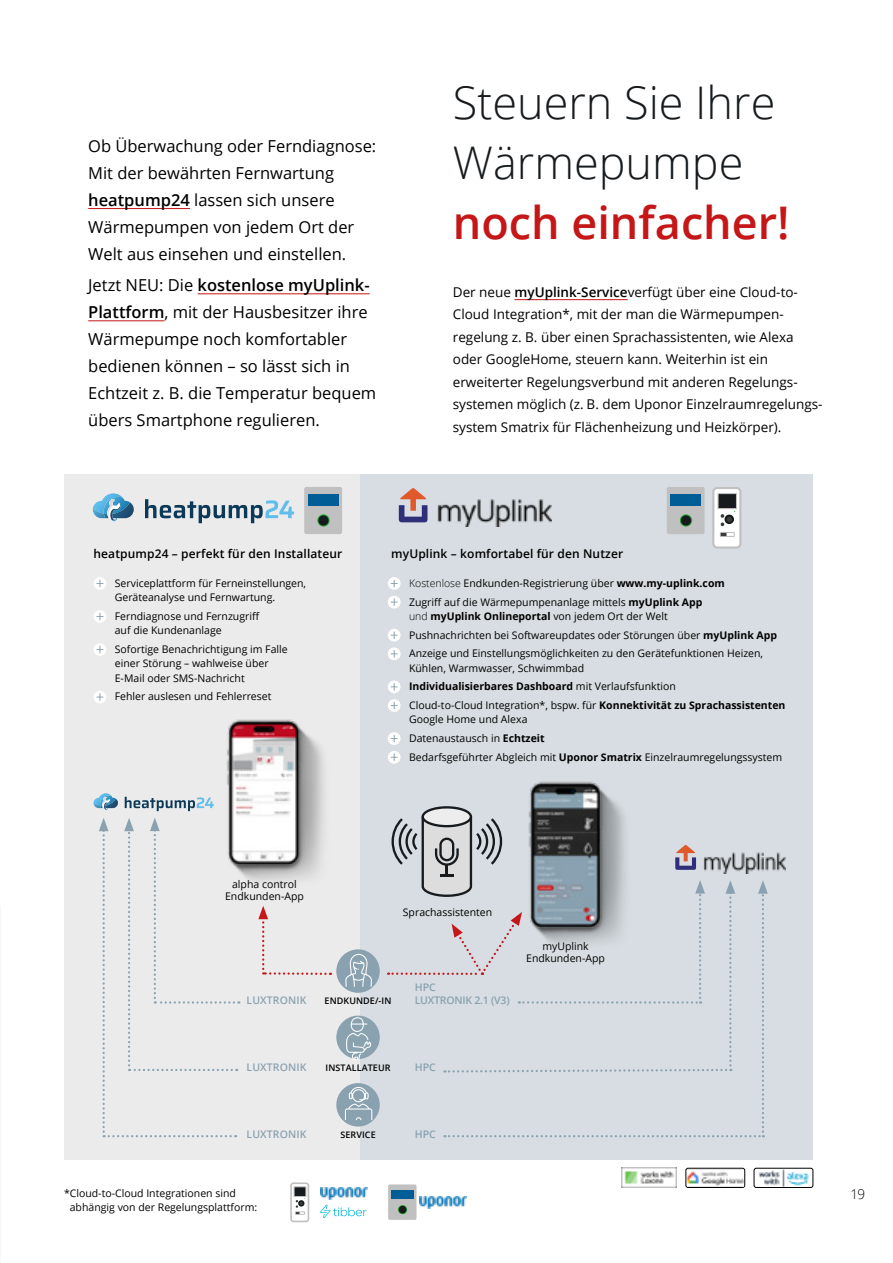
<style>
.page{position:relative;width:893px;height:1263px;background:#fff}
.page>*{position:absolute;margin:0;border:0;box-sizing:border-box;transform-origin:0 0}
.t1{font:300 45px/60px "Open Sans";color:#171b1e}
.t2{font:600 45px "Open Sans";color:#c51718}
.t3{font:16.5px/27px "Open Sans";color:#000}
.t4{font:13.5px/22.5px "Open Sans";color:#000}
.t5{font:300 13.5px "Open Sans";color:#000}
.t6{font:600 12px "Open Sans";letter-spacing:.01em;color:#000}
.t7{font:10.5px/18.6px "Open Sans";color:#000}
.t8{font:600 10.5px "Open Sans";letter-spacing:.01em;color:#8aa2b0}
.t9{font:600 10.5px/12.6px "Open Sans";letter-spacing:-.02em;color:#8aa2b0}
.t10{font:600 9px "Open Sans";letter-spacing:.01em;color:#000}
.s1{font-weight:600}
.s2{font-weight:300}
.s3{font-weight:700}
</style>
<div class="page">
<div style="left:340px;top:474px;width:473px;height:685px;background:#d7dde2"></div>
<div style="left:64px;top:474px;width:295px;height:685px;background:#ecebec"></div>
<svg style="left:712px;top:487px;width:30px;height:62px;background:#c2c3c4"></svg>
<img style="left:124px;top:502px;width:10px;height:17px">
<svg style="left:93px;top:493px;width:31px;height:28px"></svg>
<svg style="left:145px;top:499px;width:149px;height:24px"></svg>
<div style="left:336px;top:1015px;width:44px;height:44px;background:#8aa2b0;border-radius:50%"></div>
<svg style="left:346px;top:1017px;width:26px;height:43px"></svg>
<div style="left:336px;top:949px;width:44px;height:44px;background:#8aa2b0;border-radius:50%"></div>
<svg style="left:345px;top:954px;width:27px;height:33px"></svg>
<div style="left:336px;top:1083px;width:44px;height:43px;background:#8aa2b0;border-radius:50%"></div>
<svg style="left:345px;top:1087px;width:27px;height:33px"></svg>
<img style="left:227px;top:719px;width:97px;height:163px">
<img style="left:530px;top:781px;width:88px;height:25px">
<svg style="left:258px;top:906px;width:73px;height:69px"></svg>
<svg style="left:99px;top:818px;width:140px;height:319px"></svg>
<div style="left:685px;top:1168px;width:60px;height:20px;border:1px solid #000;border-radius:2px"></div>
<img style="left:687px;top:1169px;width:56px;height:17px">
<div style="left:754px;top:1168px;width:59px;height:20px;border:1px solid #000;border-radius:2px"></div>
<img style="left:757px;top:1169px;width:52px;height:17px">
<svg style="left:94px;top:793px;width:24px;height:17px"></svg>
<svg style="left:125px;top:797px;width:89px;height:14px"></svg>
<div style="left:94px;top:577px;width:12px;height:13px;background:#fff;border-radius:50%"></div>
<svg style="left:97px;top:580px;width:6px;height:7px"></svg>
<div style="left:94px;top:610px;width:12px;height:13px;background:#fff;border-radius:50%"></div>
<svg style="left:97px;top:613px;width:6px;height:7px"></svg>
<div style="left:94px;top:643px;width:12px;height:13px;background:#fff;border-radius:50%"></div>
<svg style="left:97px;top:646px;width:6px;height:7px"></svg>
<div style="left:94px;top:691px;width:12px;height:12px;background:#fff;border-radius:50%"></div>
<svg style="left:97px;top:693px;width:6px;height:8px"></svg>
<svg style="left:399px;top:488px;width:28px;height:34px"></svg>
<img style="left:437px;top:499px;width:114px;height:28px">
<svg style="left:388px;top:806px;width:380px;height:331px"></svg>
<img style="left:699px;top:846px;width:87px;height:27px">
<div style="left:304px;top:487px;width:38px;height:47px;background:#c1c0c0;border-radius:2px"></div>
<div style="left:308px;top:494px;width:30px;height:12px;background:#005d95"></div>
<svg style="left:317px;top:514px;width:13px;height:12px"></svg>
<div style="left:667px;top:487px;width:38px;height:47px;background:#c1c0c0;border-radius:2px"></div>
<div style="left:671px;top:494px;width:30px;height:12px;background:#005d95"></div>
<svg style="left:680px;top:514px;width:12px;height:12px"></svg>
<svg style="left:320px;top:1205px;width:46px;height:13px"></svg>
<img style="left:320px;top:1188px;width:47px;height:12px">
<svg style="left:290px;top:1182px;width:20px;height:41px"></svg>
<img style="left:420px;top:1196px;width:46px;height:12px">
<hr style="left:88px;top:208px;width:102px;height:1px;background:#c51718">
<hr style="left:198px;top:293px;width:172px;height:1px;background:#c51718">
<hr style="left:88px;top:320px;width:76px;height:1px;background:#c51718">
<div style="left:388px;top:577px;width:13px;height:13px;background:#fff;border-radius:50%"></div>
<svg style="left:391px;top:580px;width:7px;height:7px"></svg>
<div style="left:388px;top:596px;width:13px;height:12px;background:#fff;border-radius:50%"></div>
<svg style="left:391px;top:598px;width:7px;height:8px"></svg>
<div style="left:388px;top:629px;width:13px;height:12px;background:#fff;border-radius:50%"></div>
<svg style="left:391px;top:631px;width:7px;height:8px"></svg>
<svg style="left:388px;top:647px;width:13px;height:13px"></svg>
<svg style="left:391px;top:650px;width:7px;height:7px"></svg>
<svg style="left:388px;top:680px;width:13px;height:13px"></svg>
<svg style="left:391px;top:683px;width:7px;height:7px"></svg>
<div style="left:388px;top:699px;width:13px;height:13px;background:#fff;border-radius:50%"></div>
<svg style="left:391px;top:702px;width:7px;height:7px"></svg>
<div style="left:388px;top:732px;width:13px;height:13px;background:#fff;border-radius:50%"></div>
<svg style="left:391px;top:735px;width:7px;height:7px"></svg>
<svg style="left:388px;top:751px;width:13px;height:13px"></svg>
<svg style="left:391px;top:754px;width:7px;height:7px"></svg>
<div style="left:388px;top:1184px;width:28px;height:36px;background:#c1c0c0;border-radius:2px"></div>
<div style="left:391px;top:1189px;width:23px;height:9px;background:#005d95"></div>
<svg style="left:398px;top:1205px;width:9px;height:9px"></svg>
<img style="left:622px;top:1168px;width:55px;height:20px">
<hr style="left:514px;top:299px;width:114px;height:1px;background:#c51718">
<h2 class="t3" style="left:88px;top:132px;width:290px">Ob Überwachung oder Ferndiagnose:<br>Mit der bewährten Fernwartung <span class="s1">heatpump24</span> lassen sich unsere<br>Wärmepumpen von jedem Ort der<br>Welt aus einsehen und einstellen.</h2>
<h2 class="t3" style="left:88px;top:271px;width:290px">Jetzt NEU: Die <span class="s1">kostenlose myUplink-Plattform</span>, mit der Hausbesitzer ihre Wärmepumpe noch komfortabler bedienen können – so lässt sich in Echtzeit z. B. die Temperatur bequem übers Smartphone regulieren.</h2>
<h1 class="t1" style="left:453px;top:72px;width:324px">Steuern Sie Ihre<br>Wärmepumpe</h1>
<h1 class="t2" style="left:453px;top:192px;width:338px">noch einfacher!</h1>
<p class="t4" style="left:453px;top:280px;width:371px">Der neue <span class="s1">myUplink-Service</span>verfügt über eine Cloud-to-Cloud Integration*, mit der man die Wärmepumpen&shy;regelung z. B. über einen Sprachassistenten, wie Alexa oder GoogleHome, steuern kann. Weiterhin ist ein erweiterter Regelungsverbund mit anderen Regelungs&shy;systemen möglich (z. B. dem Uponor Einzelraumregelungs&shy;system Smatrix für Flächenheizung und Heizkörper).</p>
<p class="t6" style="left:94px;top:545px;width:250px">heatpump24 – perfekt für den Installateur</p>
<p class="t7" style="left:115px;top:575px;width:193px;line-height:14.4px">Serviceplattform für Ferneinstellungen,<br>Geräteanalyse und Fernwartung.</p>
<p class="t7" style="left:115px;top:609px;width:146px;line-height:14.4px">Ferndiagnose und Fernzugriff auf die Kundenanlage</p>
<p class="t7" style="left:115px;top:642px;width:174px;line-height:14.4px">Sofortige Benachrichtigung im Falle einer Störung – wahlweise über<br>E-Mail oder SMS-Nachricht</p>
<p class="t7" style="left:115px;top:687px;width:158px">Fehler auslesen und Fehlerreset</p>
<p class="t6" style="left:391px;top:545px;width:234px">myUplink – komfortabel für den Nutzer</p>
<p class="t7" style="left:409px;top:573px;width:317px"><span class="s2">Kostenlose</span> Endkunden-Registrierung über <span class="s3">www.my-uplink.com<br></span>Zugriff auf die Wärmepumpenanlage mittels <span class="s3">myUplink App</span></p>
<p class="t7" style="left:409px;top:606px;width:370px"><span class="s2">und</span> <span class="s3">myUplink Onlineportal</span> von jedem Ort der Welt<br>Pushnachrichten bei Softwareupdates oder Störungen über <span class="s3">myUplink App<br></span>Anzeige und Einstellungsmöglichkeiten zu den Gerätefunktionen Heizen,</p>
<p class="t7" style="left:409px;top:658px;width:378px">Kühlen, Warmwasser, Schwimmbad<br><span class="s3">Individualisierbares Dashboard</span> mit Verlaufsfunktion<br>Cloud-to-Cloud Integration*, bspw. für <span class="s3">Konnektivität zu Sprachassistenten</span></p>
<p class="t7" style="left:409px;top:710px;width:375px">Google Home und Alexa<br>Datenaustausch in <span class="s3">Echtzeit<br></span>Bedarfsgeführter Abgleich mit <span class="s3">Uponor Smatrix</span> Einzelraumregelungssystem</p>
<p class="t7" style="left:225px;top:878px;width:80px;line-height:12px;text-align:center">alpha control<br>Endkunden-App</p>
<p class="t7" style="left:403px;top:902px;width:91px">Sprachassistenten</p>
<p class="t8" style="left:247px;top:993px;width:61px">LUXTRONIK</p>
<p class="t10" style="left:325px;top:994px;width:68px">ENDKUNDE/-IN</p>
<p class="t9" style="left:415px;top:981px;width:97px">HPC<br>LUXTRONIK 2.1 (V3)</p>
<p class="t7" style="left:526px;top:939px;width:80px;line-height:12px;text-align:center">myUplink<br>Endkunden-App</p>
<p class="t8" style="left:247px;top:1060px;width:61px">LUXTRONIK</p>
<p class="t10" style="left:326px;top:1062px;width:67px">INSTALLATEUR</p>
<p class="t8" style="left:415px;top:1060px;width:23px">HPC</p>
<p class="t8" style="left:247px;top:1127px;width:61px">LUXTRONIK</p>
<p class="t7" style="left:70px;top:1186px;width:189px;line-height:13.5px;text-indent:-6px">*Cloud-to-Cloud Integrationen sind abhängig von der Regelungsplattform:</p>
<p class="t10" style="left:340px;top:1128px;width:37px">SERVICE</p>
<p class="t8" style="left:415px;top:1127px;width:23px">HPC</p>
<p class="t5" style="left:850px;top:1185px;width:16px">19</p>
</div>
